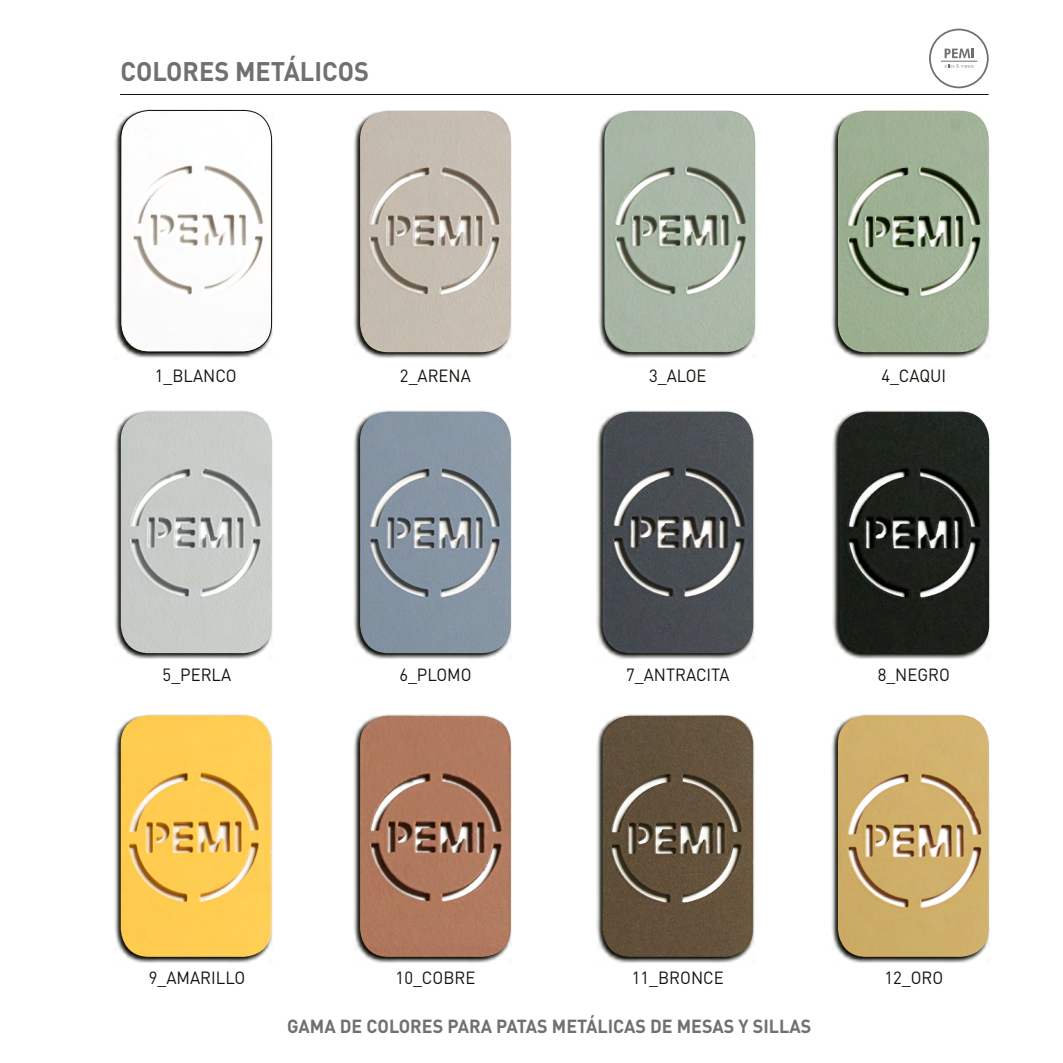
<style>
.page{position:relative;width:1063px;height:1063px;background:#fff}
.page>*{position:absolute;margin:0;border:0;box-sizing:border-box;transform-origin:0 0}
.t1{font:700 26.62px "DIN";color:#6f7070;scale:.95 1}
.t2{font:700 18.75px "DIN";color:#6f7070;scale:.95 1}
.t3{font:17.5px "DIN";color:#12120d;scale:.95 1}
</style>
<div class="page">
<hr style="left:120px;top:94px;width:869px;height:1px;background:#12120d">
<svg style="left:114px;top:109px;width:159px;height:249px"></svg>
<img style="left:121px;top:110px;width:151px;height:242px">
<div style="left:120px;top:110px;width:152px;height:242px;border:1px solid #12120d;border-radius:28px"></div>
<svg style="left:114px;top:411px;width:159px;height:248px"></svg>
<img style="left:121px;top:412px;width:151px;height:241px">
<svg style="left:114px;top:714px;width:159px;height:249px"></svg>
<img style="left:121px;top:715px;width:151px;height:242px">
<svg style="left:354px;top:714px;width:158px;height:249px"></svg>
<img style="left:360px;top:715px;width:151px;height:242px">
<svg style="left:596px;top:714px;width:159px;height:249px"></svg>
<img style="left:602px;top:715px;width:151px;height:242px">
<svg style="left:831px;top:714px;width:159px;height:249px"></svg>
<img style="left:838px;top:715px;width:151px;height:242px">
<svg style="left:354px;top:411px;width:158px;height:248px"></svg>
<img style="left:360px;top:412px;width:151px;height:241px">
<svg style="left:596px;top:411px;width:159px;height:248px"></svg>
<img style="left:602px;top:412px;width:151px;height:241px">
<svg style="left:832px;top:411px;width:158px;height:248px"></svg>
<img style="left:838px;top:412px;width:151px;height:241px">
<svg style="left:354px;top:110px;width:158px;height:248px"></svg>
<img style="left:360px;top:111px;width:151px;height:241px">
<svg style="left:598px;top:110px;width:158px;height:248px"></svg>
<img style="left:604px;top:111px;width:151px;height:241px">
<svg style="left:831px;top:110px;width:159px;height:248px"></svg>
<img style="left:838px;top:111px;width:151px;height:241px">
<div style="left:929px;top:29px;width:60px;height:59px;border:2px solid #6f7070;border-radius:50%"></div>
<svg style="left:945px;top:49px;width:29px;height:9px"></svg>
<hr style="left:941px;top:61px;width:36px;height:1px;background:#6f7070">
<svg style="left:945px;top:64px;width:29px;height:4px"></svg>
<h1 class="t1" style="left:120px;top:54px;width:263px">COLORES METÁLICOS</h1>
<p class="t3" style="left:155px;top:364px;width:88px">1_BLANCO</p>
<p class="t3" style="left:400px;top:364px;width:76px">2_ARENA</p>
<p class="t3" style="left:649px;top:364px;width:62px">3_ALOE</p>
<p class="t3" style="left:881px;top:364px;width:70px">4_CAQUI</p>
<p class="t3" style="left:163px;top:664px;width:74px">5_PERLA</p>
<p class="t3" style="left:399px;top:664px;width:77px">6_PLOMO</p>
<p class="t3" style="left:626px;top:664px;width:110px">7_ANTRACITA</p>
<p class="t3" style="left:878px;top:664px;width:78px">8_NEGRO</p>
<p class="t3" style="left:149px;top:966px;width:103px">9_AMARILLO</p>
<p class="t3" style="left:396px;top:966px;width:85px">10_COBRE</p>
<p class="t3" style="left:632px;top:966px;width:98px">11_BRONCE</p>
<p class="t3" style="left:884px;top:966px;width:63px">12_ORO</p>
<p class="t2" style="left:287px;top:1014px;width:553px">GAMA DE COLORES PARA PATAS METÁLICAS DE MESAS Y SILLAS</p>
</div>
